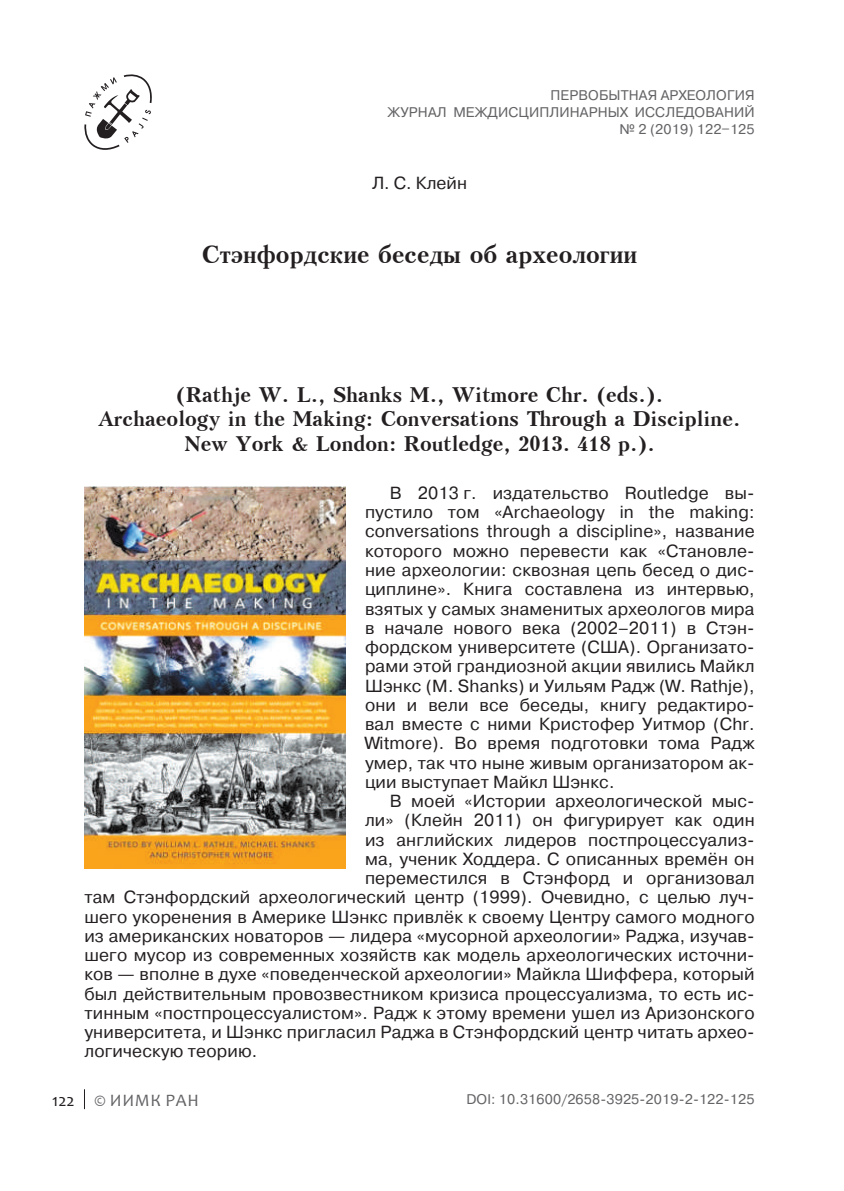
<style>
.page{position:relative;width:844px;height:1191px;background:#fff}
.page>*{position:absolute;margin:0;border:0;box-sizing:border-box;transform-origin:0 0}
.t1{font:700 24.5px "Peterburg";color:#231f20}
.t2{font:700 21px/24.5px "Peterburg";color:#231f20;text-align:center}
.t3{font:17.5px/19.2px "Pragmatica";letter-spacing:.01em;color:#231f20;text-align:justify}
.t4{font:17.5px "Candara";letter-spacing:.04em;color:#636366}
.t5{font:14px/16.8px "Pragmatica";letter-spacing:.01em;color:#636366;text-align:right}
.s1{color:#231f20}
</style>
<div class="page">
<svg style="left:84px;top:1089px;width:1px;height:20px"></svg>
<svg style="left:84px;top:74px;width:68px;height:76px"></svg>
<img style="left:84px;top:486px;width:261px;height:382px">
<p class="t5" style="left:387px;top:87px;width:368px">ПЕРВОБЫТНАЯ АРХЕОЛОГИЯ<br>ЖУРНАЛ МЕЖДИСЦИПЛИНАРНЫХ ИССЛЕДОВАНИЙ № 2 (2019) 122–125</p>
<p class="t3" style="left:372px;top:173px;width:96px">Л. С. Клейн</p>
<h1 class="t1" style="left:202px;top:240px;width:437px">Стэнфордские беседы об археологии</h1>
<p class="t2" style="left:99px;top:382px;width:643px">(Rathje W. L., Shanks M., Witmore Chr. (eds.).<br>Archaeology in the Making: Conversations Through a Discipline.<br>New York &amp; London: Routledge, 2013. 418 p.).</p>
<p class="t3" style="left:365px;top:484px;width:391px;text-indent:25px">В 2013 г. издательство Routledge вы&shy;пустило том «Archaeology in the making: conversations through a discipline», название которого можно перевести как «Становле&shy;ние археологии: сквозная цепь бесед о дис&shy;циплине». Книга составлена из интервью, взятых у самых знаменитых археологов мира в начале нового века (2002–2011) в Стэн&shy;фордском университете (США). Организато&shy;рами этой грандиозной акции явились Майкл Шэнкс (M. Shanks) и Уильям Радж (W. Rathje), они и вели все беседы, книгу редактиро&shy;вал вместе с ними Кристофер Уитмор (Chr.<br>Witmore). Во время подготовки тома Радж умер, так что ныне живым организатором ак&shy;ции выступает Майкл Шэнкс.</p>
<p class="t3" style="left:390px;top:792px;width:366px">В моей «Истории археологической мыс-</p>
<p class="t3" style="left:365px;top:811px;width:391px">ли» (Клейн 2011) он фигурирует как один</p>
<p class="t3" style="left:365px;top:830px;width:391px">из английских лидеров постпроцессуализ-</p>
<p class="t3" style="left:365px;top:849px;width:391px">ма, ученик Ходдера. С описанных времён он</p>
<p class="t3" style="left:365px;top:869px;width:391px">переместился в Стэнфорд и организовал</p>
<p class="t3" style="left:84px;top:888px;width:671px">там Стэнфордский археологический центр (1999). Очевидно, с целью луч-</p>
<p class="t3" style="left:84px;top:907px;width:671px">шего укоренения в Америке Шэнкс привлёк к своему Центру самого модного</p>
<p class="t3" style="left:84px;top:926px;width:671px">из американских новаторов — лидера «мусорной археологии» Раджа, изучав-</p>
<p class="t3" style="left:84px;top:946px;width:671px">шего мусор из современных хозяйств как модель археологических источни-</p>
<p class="t3" style="left:84px;top:965px;width:671px">ков — вполне в духе «поведенческой археологии» Майкла Шиффера, который</p>
<p class="t3" style="left:84px;top:984px;width:671px">был действительным провозвестником кризиса процессуализма, то есть ис-</p>
<p class="t3" style="left:84px;top:1003px;width:671px">тинным «постпроцессуалистом». Радж к этому времени ушел из Аризонского</p>
<p class="t3" style="left:84px;top:1023px;width:671px">университета, и Шэнкс пригласил Раджа в Стэнфордский центр читать архео-</p>
<p class="t3" style="left:84px;top:1042px;width:174px">логическую теорию.</p>
<p class="t4" style="left:52px;top:1088px;width:148px"><span class="s1">122</span> © ИИМК РАН</p>
<p class="t5" style="left:466px;top:1091px;width:289px">DOI: 10.31600/2658-3925-2019-2-122-125</p>
</div>
